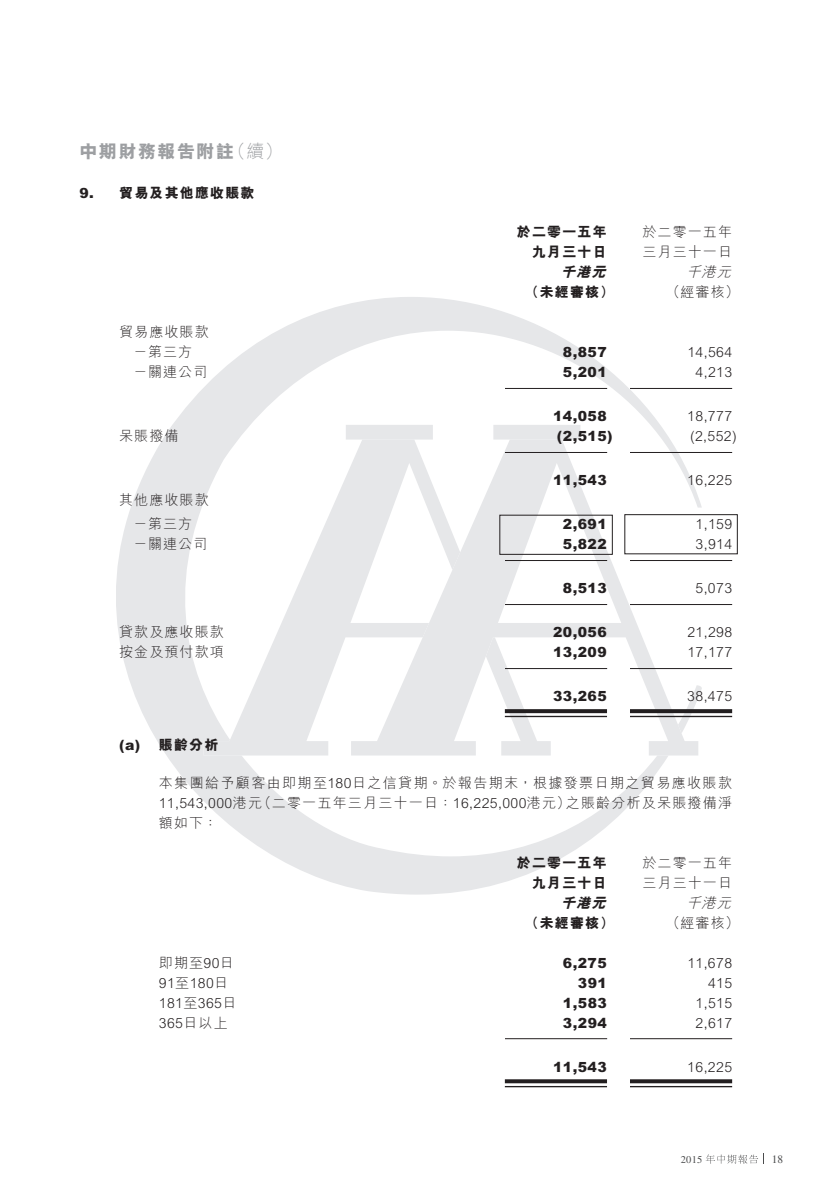
<style>
.page{position:relative;width:840px;height:1191px;background:#fff}
.page>*{position:absolute;margin:0;border:0;box-sizing:border-box;transform-origin:0 0}
.t1{font:800 18px "M Hei HK";letter-spacing:.085em;color:#9d9fa2}
.t2{font:300 18px "M Hei HK";color:#9d9fa2}
.t3{font:300 14px "Arial MT Std";letter-spacing:.03em;color:#231f20}
.t4{font:300 14px "M Hei HK";letter-spacing:.08em;color:#231f20}
.t5{font:900 14px "Arial MT Std";letter-spacing:.035em;color:#231f20}
.t6{font:300 14px/20px "M Hei HK";letter-spacing:.1em;color:#231f20;text-align:right}
.t7{font:800 14px "M Hei HK";letter-spacing:.085em;color:#231f20}
.t8{font:italic 300 14px "M Hei HK";color:#231f20}
.t9{font:italic 800 14px "M Hei HK";color:#231f20}
.t10{font:11.4px "Times LT Std";color:#4b4c4d}
.t11{font:10.4px "Times LT Std";color:#4b4c4d}
.s1{font-family:"Arial MT Std"}
.s2{font-family:"M Hei HK"}
</style>
<div class="page">
<svg style="left:116px;top:297px;width:585px;height:597px"></svg>
<svg style="left:203px;top:439px;width:148px;height:316px"></svg>
<svg style="left:345px;top:425px;width:87px;height:14px"></svg>
<svg style="left:351px;top:439px;width:347px;height:316px"></svg>
<svg style="left:493px;top:425px;width:87px;height:14px"></svg>
<svg style="left:705px;top:1154px;width:53px;height:10px"></svg>
<hr style="left:504px;top:388px;width:102px;height:1px;background:#231f20">
<hr style="left:629px;top:388px;width:102px;height:1px;background:#231f20">
<hr style="left:504px;top:452px;width:102px;height:1px;background:#231f20">
<hr style="left:629px;top:452px;width:102px;height:1px;background:#231f20">
<div style="left:499px;top:514px;width:113px;height:41px;border:1px solid #231f20"></div>
<div style="left:624px;top:514px;width:113px;height:40px;border:1px solid #231f20"></div>
<hr style="left:504px;top:560px;width:102px;height:1px;background:#231f20">
<hr style="left:629px;top:560px;width:102px;height:1px;background:#231f20">
<hr style="left:504px;top:604px;width:102px;height:1px;background:#231f20">
<hr style="left:629px;top:604px;width:102px;height:1px;background:#231f20">
<hr style="left:504px;top:668px;width:102px;height:1px;background:#231f20">
<hr style="left:629px;top:668px;width:102px;height:1px;background:#231f20">
<svg style="left:504px;top:709px;width:102px;height:4px"></svg>
<hr style="left:504px;top:716px;width:102px;height:1px;background:#231f20">
<svg style="left:629px;top:709px;width:102px;height:4px"></svg>
<hr style="left:629px;top:716px;width:102px;height:1px;background:#231f20">
<hr style="left:504px;top:1038px;width:102px;height:1px;background:#231f20">
<hr style="left:629px;top:1038px;width:102px;height:1px;background:#231f20">
<svg style="left:504px;top:1079px;width:102px;height:4px"></svg>
<hr style="left:504px;top:1086px;width:102px;height:1px;background:#231f20">
<svg style="left:630px;top:1079px;width:101px;height:4px"></svg>
<hr style="left:629px;top:1086px;width:102px;height:1px;background:#231f20">
<p class="t2" style="left:228px;top:139px;width:57px">（續(</p>
<p class="t1" style="left:79px;top:139px;width:156px">中期財務報告附註</p>
<p class="t7" style="left:119px;top:184px;width:137px">貿易及其他應收賬款</p>
<p class="t5" style="left:79px;top:184px;width:16px">9.</p>
<p class="t4" style="left:119px;top:322px;width:91px">貿易應收賬款</p>
<p class="t4" style="left:133px;top:342px;width:60px">－第三方</p>
<p class="t4" style="left:133px;top:362px;width:75px">－關連公司</p>
<p class="t4" style="left:119px;top:426px;width:61px">呆賬撥備</p>
<p class="t4" style="left:119px;top:490px;width:91px">其他應收賬款</p>
<p class="t4" style="left:133px;top:514px;width:60px">－第三方</p>
<p class="t4" style="left:133px;top:534px;width:75px">－關連公司</p>
<p class="t4" style="left:119px;top:622px;width:106px">貸款及應收賬款</p>
<p class="t4" style="left:119px;top:642px;width:106px">按金及預付款項</p>
<p class="t5" style="left:119px;top:735px;width:23px">a( )</p>
<p class="t7" style="left:159px;top:735px;width:61px">賬齡分析</p>
<p class="t7" style="left:516px;top:223px;width:91px">於二零一五年</p>
<p class="t4" style="left:642px;top:222px;width:91px">於二零一五年</p>
<p class="t7" style="left:531px;top:243px;width:76px">九月三十日</p>
<p class="t4" style="left:642px;top:242px;width:91px">三月三十一日</p>
<p class="t9" style="left:560px;top:263px;width:51px">千港元</p>
<p class="t8" style="left:686px;top:262px;width:51px">千港元</p>
<p class="t7" style="left:525px;top:283px;width:90px">（未經審核）</p>
<p class="t4" style="left:665px;top:282px;width:74px">（經審核(</p>
<p class="t5" style="left:562px;top:343px;width:45px">8,857</p>
<p class="t3" style="left:687px;top:344px;width:46px">14,564</p>
<p class="t5" style="left:562px;top:363px;width:45px">5,201</p>
<p class="t3" style="left:695px;top:364px;width:38px">4,213</p>
<p class="t5" style="left:552px;top:407px;width:55px">14,058</p>
<p class="t3" style="left:687px;top:408px;width:46px">18,777</p>
<p class="t5" style="left:556px;top:427px;width:57px">)2,515(</p>
<p class="t3" style="left:689px;top:428px;width:48px">)2,552(</p>
<p class="t5" style="left:552px;top:471px;width:55px">11,543</p>
<p class="t3" style="left:687px;top:472px;width:46px">16,225</p>
<p class="t5" style="left:562px;top:515px;width:45px">2,691</p>
<p class="t3" style="left:695px;top:516px;width:38px">1,159</p>
<p class="t5" style="left:562px;top:535px;width:45px">5,822</p>
<p class="t3" style="left:695px;top:536px;width:38px">3,914</p>
<p class="t5" style="left:562px;top:579px;width:45px">8,513</p>
<p class="t3" style="left:695px;top:580px;width:38px">5,073</p>
<p class="t5" style="left:552px;top:623px;width:55px">20,056</p>
<p class="t3" style="left:687px;top:624px;width:46px">21,298</p>
<p class="t5" style="left:552px;top:643px;width:55px">13,209</p>
<p class="t3" style="left:687px;top:644px;width:46px">17,177</p>
<p class="t5" style="left:552px;top:687px;width:55px">33,265</p>
<p class="t3" style="left:687px;top:688px;width:46px">38,475</p>
<p class="t6" style="left:159px;top:772px;width:574px">本集團給予顧客由即期至<span class="s1">180</span>日之信貸期。於報告期末，根據發票日期之貿易應收賬款之賬齡分析及呆賬撥備淨</p>
<p class="t4" style="left:257px;top:792px;width:314px">（二零一五年三月三十一日：<span class="s1">16,225,000</span>港元）</p>
<p class="t3" style="left:159px;top:794px;width:105px">11,543,000<span class="s2">港元</span></p>
<p class="t4" style="left:159px;top:812px;width:60px">額如下：</p>
<p class="t7" style="left:516px;top:853px;width:91px">於二零一五年</p>
<p class="t4" style="left:642px;top:852px;width:91px">於二零一五年</p>
<p class="t7" style="left:531px;top:873px;width:76px">九月三十日</p>
<p class="t4" style="left:642px;top:872px;width:91px">三月三十一日</p>
<p class="t9" style="left:560px;top:893px;width:51px">千港元</p>
<p class="t8" style="left:686px;top:892px;width:51px">千港元</p>
<p class="t7" style="left:525px;top:913px;width:90px">（未經審核）</p>
<p class="t4" style="left:665px;top:912px;width:74px">（經審核(</p>
<p class="t4" style="left:159px;top:952px;width:76px">即期至<span class="s1">90</span>日</p>
<p class="t5" style="left:562px;top:953px;width:45px">6,275</p>
<p class="t3" style="left:687px;top:954px;width:46px">11,678</p>
<p class="t3" style="left:159px;top:974px;width:71px">91<span class="s2">至</span>180<span class="s2">日</span></p>
<p class="t5" style="left:577px;top:973px;width:30px">391</p>
<p class="t3" style="left:707px;top:974px;width:26px">415</p>
<p class="t3" style="left:159px;top:994px;width:79px">181<span class="s2">至</span>365<span class="s2">日</span></p>
<p class="t5" style="left:562px;top:993px;width:45px">1,583</p>
<p class="t3" style="left:695px;top:994px;width:38px">1,515</p>
<p class="t3" style="left:159px;top:1014px;width:70px">365<span class="s2">日以上</span></p>
<p class="t5" style="left:562px;top:1013px;width:45px">3,294</p>
<p class="t3" style="left:695px;top:1014px;width:38px">2,617</p>
<p class="t5" style="left:552px;top:1057px;width:55px">11,543</p>
<p class="t3" style="left:687px;top:1058px;width:46px">16,225</p>
<p class="t11" style="left:680px;top:1154px;width:23px">2015</p>
<p class="t10" style="left:771px;top:1152px;width:13px">18</p>
</div>
